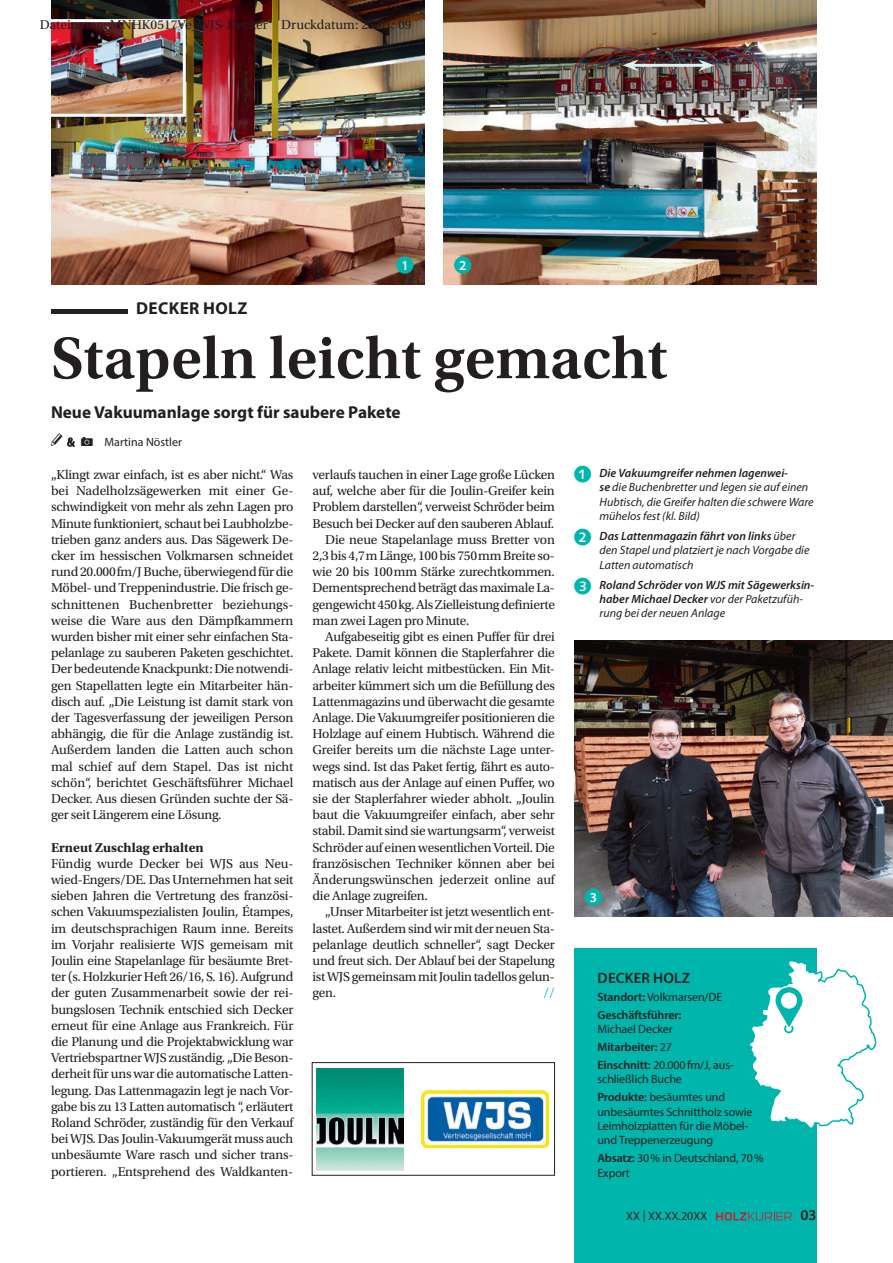
<style>
.page{position:relative;width:893px;height:1263px;background:#fff}
.page>*{position:absolute;margin:0;border:0;box-sizing:border-box;transform-origin:0 0}
.t1{font:600 61.5px "Utopia Std";color:#231f20}
.t2{font:700 17.25px "Myriad Pro";color:#231f20}
.t3{font:700 17.25px "Myriad Pro";letter-spacing:.02em;color:#231f20}
.t4{font:600 15px "Myriad Pro";letter-spacing:.01em;color:#231f20}
.t5{font:13.5px/16.2px "Utopia Std";letter-spacing:-.02em;color:#231f20;text-align:justify}
.t6{font:13.5px "Utopia Std";color:#231f20}
.t7{font:700 13.5px "Utopia Std";color:#231f20}
.t8{font:600 13.5px "Myriad Pro";color:#fff}
.t9{font:13.5px "Utopia Std";color:#00b5ac}
.t10{font:12px/17.9px "Myriad Pro";letter-spacing:-.01em;color:#231f20}
.t11{font:italic 12px/14.4px "Myriad Pro";color:#231f20}
.t12{font:italic 600 12px/14.4px "Myriad Pro";color:#231f20}
.t13{font:600 12px/17.9px "Myriad Pro";letter-spacing:-.01em;color:#231f20}
.s1{font-family:"Galileo Press Callout";font-style:normal;font-size:17.25px;color:#00b5ac}
.s2{font-weight:600}
.s3{font-family:"Galileo Press Callout";font-weight:400;font-style:normal;font-size:17.25px;color:#00b5ac}
.s4{font-weight:400}
</style>
<div class="page">
<img style="left:51px;top:0;width:373px;height:284px">
<img style="left:574px;top:641px;width:319px;height:275px">
<img style="left:443px;top:0;width:373px;height:284px">
<div style="left:396px;top:256px;width:18px;height:18px;background:#00b5ac;border-radius:50%"></div>
<div style="left:454px;top:256px;width:17px;height:18px;background:#00b5ac;border-radius:50%"></div>
<div style="left:585px;top:888px;width:17px;height:18px;background:#00b5ac;border-radius:50%"></div>
<div style="left:574px;top:949px;width:242px;height:314px;background:#00b5ac"></div>
<svg style="left:750px;top:959px;width:126px;height:171px"></svg>
<div style="left:782px;top:993px;width:14px;height:15px;background:#fff;border-radius:50%"></div>
<hr style="left:633px;top:64px;width:71px;height:3px;background:#ddf1ef">
<svg style="left:622px;top:59px;width:17px;height:12px"></svg>
<svg style="left:698px;top:59px;width:16px;height:12px"></svg>
<img style="left:51px;top:18px;width:136px;height:100px">
<div style="left:312px;top:1062px;width:243px;height:113px;border:1px solid #231f20"></div>
<img style="left:317px;top:1068px;width:86px;height:103px">
<img style="left:422px;top:1091px;width:126px;height:57px">
<svg style="left:716px;top:1212px;width:76px;height:8px"></svg>
<svg style="left:67px;top:437px;width:8px;height:10px"></svg>
<p class="t6" style="left:40px;top:17px;width:373px">Dateiname: MNHK0517Ve_WJS-Decker Druckdatum: 25.01: 09</p>
<p class="t8" style="left:401px;top:257px;width:9px">1</p>
<p class="t8" style="left:459px;top:256px;width:9px">2</p>
<p class="t3" style="left:136px;top:297px;width:113px">DECKER HOLZ</p>
<h1 class="t1" style="left:51px;top:324px;width:618px">Stapeln leicht gemacht</h1>
<p class="t2" style="left:51px;top:401px;width:351px">Neue Vakuumanlage sorgt für saubere Pakete</p>
<p class="t10" style="left:105px;top:433px;width:79px">Martina Nöstler</p>
<p class="t5" style="left:51px;top:467px;width:244px">„Klingt zwar einfach, ist es aber nicht.“ Was bei Nadelholzsägewerken mit einer Ge&shy;schwindigkeit von mehr als zehn Lagen pro Minute funktioniert, schaut bei Laubholzbe&shy;trieben ganz anders aus. Das Sägewerk De&shy;cker im hessischen Volkmarsen schneidet rund 20.000fm/J Buche, überwiegend für die Möbel- und Treppenindustrie. Die frisch ge&shy;schnittenen Buchenbretter beziehungs&shy;weise die Ware aus den Dämpfkammern wurden bisher mit einer sehr einfachen Sta&shy;pelanlage zu sauberen Paketen geschichtet.<br>Der bedeutende Knackpunkt: Die notwendi&shy;gen Stapellatten legte ein Mitarbeiter hän&shy;disch auf. „Die Leistung ist damit stark von der Tagesverfassung der jeweiligen Person abhängig, die für die Anlage zuständig ist.<br>Außerdem landen die Latten auch schon mal schief auf dem Stapel. Das ist nicht schön“, berichtet Geschäftsführer Michael Decker. Aus diesen Gründen suchte der Sä&shy;ger seit Längerem eine Lösung.</p>
<p class="t7" style="left:51px;top:839px;width:154px">Erneut Zuschlag erhalten</p>
<p class="t5" style="left:51px;top:855px;width:244px">Fündig wurde Decker bei WJS aus Neu&shy;wied-Engers/DE. Das Unternehmen hat seit sieben Jahren die Vertretung des französi&shy;schen Vakuumspezialisten Joulin, Étampes, im deutschsprachigen Raum inne. Bereits im Vorjahr realisierte WJS gemeisam mit Joulin eine Stapelanlage für besäumte Bret&shy;ter (s. Holzkurier Heft 26/16, S. 16). Aufgrund der guten Zusammenarbeit sowie der rei&shy;bungslosen Technik entschied sich Decker erneut für eine Anlage aus Frankreich. Für die Planung und die Projektabwicklung war Vertriebspartner WJS zuständig. „Die Beson&shy;derheit für uns war die automatische Latten&shy;legung. Das Lattenmagazin legt je nach Vor&shy;gabe bis zu 13 Latten automatisch “, erläutert Roland Schröder, zuständig für den Verkauf bei WJS. Das Joulin-Vakuumgerät muss auch unbesäumte Ware rasch und sicher trans&shy;portieren. „Entsprehend des Waldkanten-</p>
<p class="t11" style="left:600px;top:465px;width:216px;text-indent:-26px"><span class="s1">1</span> <span class="s2">Die Vakuumgreifer nehmen lagenwei-<br>se</span> die Buchenbretter und legen sie auf einen Hubtisch, die Greifer halten die schwere Ware mühelos fest (kl. Bild)</p>
<p class="t11" style="left:600px;top:528px;width:211px;text-indent:-26px"><span class="s1">2</span> <span class="s2">Das Lattenmagazin fährt von links</span> über den Stapel und platziert je nach Vorgabe die<br>Latten automatisch</p>
<p class="t12" style="left:600px;top:577px;width:216px;text-indent:-26px"><span class="s3">3</span> Roland Schröder von WJS mit Sägewerksin&shy;haber Michael Decker <span class="s4">vor der Paketzufüh&shy;rung bei der neuen Anlage</span></p>
<p class="t5" style="left:313px;top:467px;width:244px">verlaufs tauchen in einer Lage große Lücken</p>
<p class="t5" style="left:313px;top:483px;width:244px">auf, welche aber für die Joulin-Greifer kein</p>
<p class="t5" style="left:313px;top:499px;width:244px">Problem darstellen“, verweist Schröder beim</p>
<p class="t5" style="left:313px;top:515px;width:243px">Besuch bei Decker auf den sauberen Ablauf.</p>
<p class="t5" style="left:325px;top:531px;width:231px">Die neue Stapelanlage muss Bretter von</p>
<p class="t5" style="left:313px;top:548px;width:244px">2,3 bis 4,7m Länge, 100 bis 750mm Breite so-</p>
<p class="t5" style="left:313px;top:564px;width:244px">wie 20 bis 100mm Stärke zurechtkommen.</p>
<p class="t5" style="left:313px;top:580px;width:244px">Dementsprechend beträgt das maximale La-</p>
<p class="t5" style="left:313px;top:596px;width:244px">gengewicht 450kg. Als Zielleistung definierte</p>
<p class="t5" style="left:313px;top:612px;width:158px">man zwei Lagen pro Minute.</p>
<p class="t5" style="left:325px;top:629px;width:231px">Aufgabeseitig gibt es einen Puffer für drei</p>
<p class="t5" style="left:313px;top:645px;width:244px">Pakete. Damit können die Staplerfahrer die</p>
<p class="t5" style="left:313px;top:661px;width:244px">Anlage relativ leicht mitbestücken. Ein Mit-</p>
<p class="t5" style="left:313px;top:677px;width:244px">arbeiter kümmert sich um die Befüllung des</p>
<p class="t5" style="left:313px;top:693px;width:244px">Lattenmagazins und überwacht die gesamte</p>
<p class="t5" style="left:313px;top:710px;width:244px">Anlage. Die Vakuumgreifer positionieren die</p>
<p class="t5" style="left:313px;top:726px;width:244px">Holzlage auf einem Hubtisch. Während die</p>
<p class="t5" style="left:313px;top:742px;width:244px">Greifer bereits um die nächste Lage unter-</p>
<p class="t5" style="left:313px;top:758px;width:244px">wegs sind. Ist das Paket fertig, fährt es auto-</p>
<p class="t5" style="left:313px;top:774px;width:244px">matisch aus der Anlage auf einen Puffer, wo</p>
<p class="t5" style="left:313px;top:791px;width:244px">sie der Staplerfahrer wieder abholt. „Joulin</p>
<p class="t5" style="left:313px;top:807px;width:244px">baut die Vakuumgreifer einfach, aber sehr</p>
<p class="t5" style="left:313px;top:823px;width:244px">stabil. Damit sind sie wartungsarm“, verweist</p>
<p class="t5" style="left:313px;top:839px;width:244px">Schröder auf einen wesentlichen Vorteil. Die</p>
<p class="t5" style="left:313px;top:855px;width:244px">französischen Techniker können aber bei</p>
<p class="t5" style="left:313px;top:872px;width:244px">Änderungswünschen jederzeit online auf</p>
<p class="t5" style="left:313px;top:888px;width:117px">die Anlage zugreifen.</p>
<p class="t5" style="left:325px;top:904px;width:231px">„Unser Mitarbeiter ist jetzt wesentlich ent-</p>
<p class="t5" style="left:313px;top:920px;width:244px">lastet. Außerdem sind wir mit der neuen Sta-</p>
<p class="t5" style="left:313px;top:936px;width:244px">pelanlage deutlich schneller“, sagt Decker</p>
<p class="t5" style="left:313px;top:953px;width:244px">und freut sich. Der Ablauf bei der Stapelung</p>
<p class="t5" style="left:313px;top:969px;width:244px">ist WJS gemeinsam mit Joulin tadellos gelun-</p>
<p class="t5" style="left:313px;top:985px;width:25px">gen.</p>
<p class="t9" style="left:543px;top:986px;width:13px">//</p>
<p class="t8" style="left:590px;top:888px;width:9px">3</p>
<p class="t4" style="left:598px;top:969px;width:94px">DECKER HOLZ</p>
<p class="t13" style="left:597px;top:988px;width:126px">Standort: <span class="s4">Volkmarsen/DE<br></span>Geschäftsführer:</p>
<p class="t10" style="left:597px;top:1020px;width:138px">Michael Decker<br><span class="s2">Mitarbeiter:</span> 27<br><span class="s2">Einschnitt:</span> 20.000fm/J, aus-</p>
<p class="t10" style="left:597px;top:1070px;width:129px">schließlich Buche<br><span class="s2">Produkte:</span> besäumtes und</p>
<p class="t10" style="left:597px;top:1104px;width:157px;line-height:14.4px">unbesäumtes Schnittholz sowie<br>Leimholzplatten für die Möbel&shy;und Treppenerzeugung</p>
<p class="t10" style="left:597px;top:1151px;width:168px;line-height:14.4px"><span class="s2">Absatz:</span> 30% in Deutschland, 70%<br>Export</p>
<p class="t10" style="left:626px;top:1207px;width:83px">XX | XX.XX.20XX</p>
<p class="t4" style="left:800px;top:1206px;width:18px">03</p>
</div>
